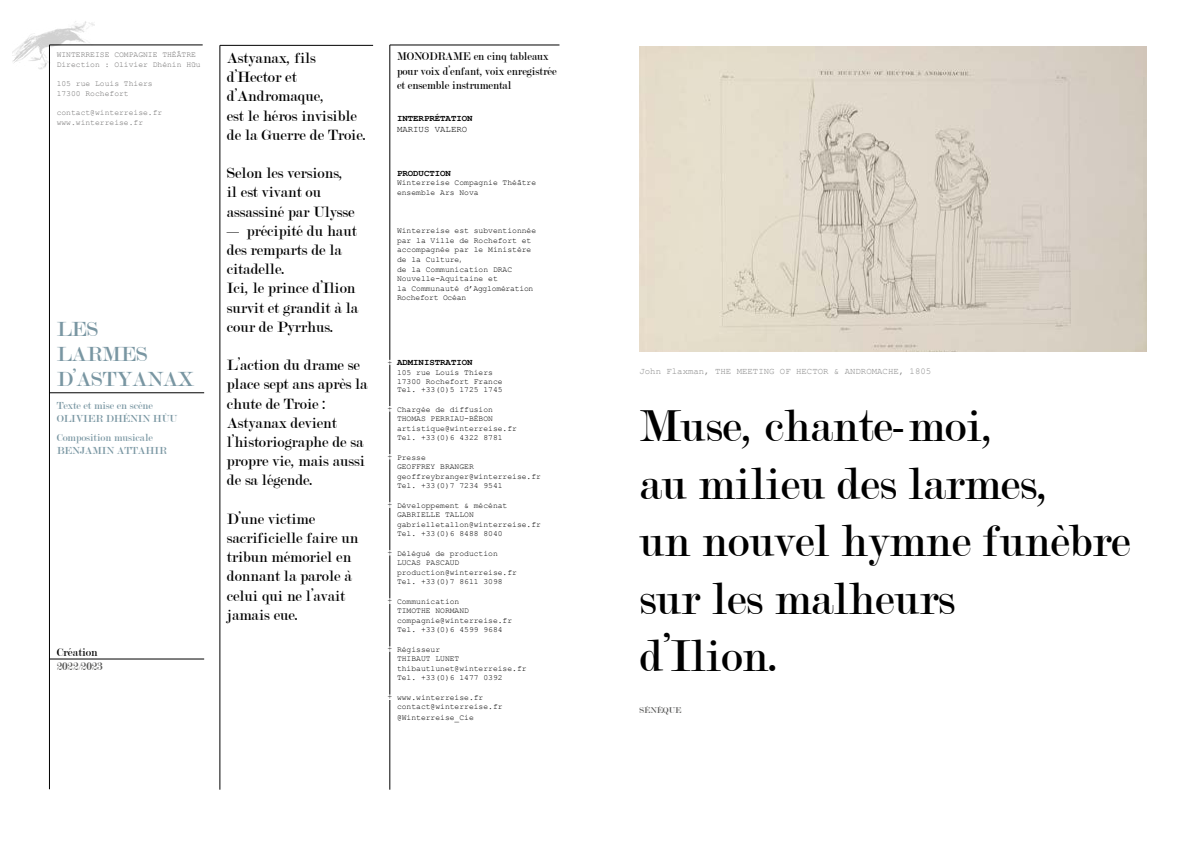
<style>
.page{position:relative;width:1191px;height:842px;background:#fff}
.page>*{position:absolute;margin:0;border:0;box-sizing:border-box;transform-origin:0 0}
.t1{font:48px/57.6px "Modern";color:#000}
.t2{font:22px/25px "Modern";color:#7996a2}
.t3{font:16px/19.2px "Modern";color:#000}
.t4{font:12px/14.4px "Modern";color:#000;scale:.95 1}
.t5{font:12px "Modern";color:#575756}
.t6{font:12px "Modern";color:#000}
.t7{font:11px/13.2px "Modern";color:#7996a2}
.t8{font:9px "Courier New";color:#878787}
.t9{font:700 9px "Courier New";color:#000}
.t10{font:9px "Courier New";color:#000}
.t11{font:9px "Modern";color:#575756}
.t12{font:8px/9.6px "Courier New";color:#000}
.t13{font:8px/9.6px "Courier New";color:#706f6f}
</style>
<div class="page">
<img style="left:639px;top:47px;width:508px;height:304px">
<img style="left:12px;top:21px;width:83px;height:48px">
<hr style="left:220px;top:45px;width:153px;height:1px;background:#000">
<hr style="left:390px;top:45px;width:169px;height:1px;background:#000">
<hr style="left:49px;top:393px;width:155px;height:1px;background:#000">
<hr style="left:49px;top:659px;width:155px;height:1px;background:#000">
<hr style="left:220px;top:45px;width:1px;height:745px;background:#000">
<hr style="left:50px;top:45px;width:153px;height:1px;background:#000">
<hr style="left:49px;top:45px;width:1px;height:744px;background:#000">
<hr style="left:390px;top:45px;width:1px;height:315px;background:#000">
<hr style="left:390px;top:365px;width:1px;height:41px;background:#000">
<hr style="left:390px;top:411px;width:1px;height:43px;background:#000">
<hr style="left:390px;top:459px;width:1px;height:43px;background:#000">
<hr style="left:390px;top:508px;width:1px;height:42px;background:#000">
<hr style="left:390px;top:555px;width:1px;height:43px;background:#000">
<hr style="left:390px;top:604px;width:1px;height:42px;background:#000">
<hr style="left:390px;top:652px;width:1px;height:42px;background:#000">
<hr style="left:390px;top:700px;width:1px;height:90px;background:#000">
<p class="t13" style="left:57px;top:50px;width:146px">WINTERREISE COMPAGNIE THÉÂTRE<br>Direction : Olivier Dhénin Hữu</p>
<p class="t13" style="left:57px;top:79px;width:98px">105 rue Louis Thiers<br>17300 Rochefort</p>
<p class="t13" style="left:57px;top:107px;width:107px">contact@winterreise.fr www.winterreise.fr</p>
<h2 class="t2" style="left:57px;top:317px;width:139px">LES<br>LARMES<br>D’ASTYANAX</h2>
<h3 class="t7" style="left:57px;top:399px;width:122px">Texte et mise en scène<br>OLIVIER DHÉNIN HÙU</h3>
<h3 class="t7" style="left:57px;top:431px;width:111px">Composition musicale<br>BENJAMIN ATTAHIR</h3>
<h3 class="t6" style="left:57px;top:646px;width:42px">Création</h3>
<h3 class="t5" style="left:57px;top:661px;width:47px">2022/2023</h3>
<h3 class="t3" style="left:227px;top:48px;width:141px">Astyanax, fils d’Hector et d’Andromaque,<br>est le héros invisible de la Guerre de Troie.</h3>
<h3 class="t3" style="left:227px;top:164px;width:129px">Selon les versions, il est vivant ou assassiné par Ulysse</h3>
<h3 class="t3" style="left:227px;top:221px;width:133px">— précipité du haut des remparts de la citadelle.<br>Ici, le prince d’Ilion survit et grandit à la cour de Pyrrhus.</h3>
<h3 class="t3" style="left:227px;top:356px;width:142px">L’action du drame se place sept ans après la chute de Troie :<br>Astyanax devient l’historiographe de sa propre vie, mais aussi de sa légende.</h3>
<h3 class="t3" style="left:227px;top:509px;width:133px">D’une victime sacrificielle faire un tribun mémoriel en donnant la parole à celui qui ne l’avait jamais eue.</h3>
<h3 class="t4" style="left:397px;top:49px;width:169px">MONODRAME en cinq tableaux pour voix d’enfant, voix enregistrée et ensemble instrumental</h3>
<p class="t9" style="left:397px;top:113px;width:77px">INTERPRÉTATION</p>
<p class="t10" style="left:397px;top:124px;width:72px">MARIUS VALERO</p>
<p class="t9" style="left:397px;top:167px;width:56px">PRODUCTION</p>
<p class="t12" style="left:397px;top:178px;width:141px">Winterreise Compagnie Théâtre ensemble Ars Nova</p>
<p class="t12" style="left:397px;top:226px;width:141px">Winterreise est subventionnée par la Ville de Rochefort et accompagnée par le Ministère de la Culture,<br>de la Communication DRAC<br>Nouvelle-Aquitaine et<br>la Communauté d’Agglomération<br>Rochefort Océan</p>
<p class="t9" style="left:397px;top:357px;width:77px">ADMINISTRATION</p>
<p class="t12" style="left:397px;top:367px;width:107px">105 rue Louis Thiers<br>17300 Rochefort France</p>
<p class="t12" style="left:397px;top:385px;width:107px">Tel. +33(0)5 1725 1745</p>
<p class="t12" style="left:397px;top:404px;width:121px">Chargée de diffusion<br>THOMAS PERRIAU-BÉBON artistique@winterreise.fr<br>Tel. +33(0)6 4322 8781</p>
<p class="t12" style="left:397px;top:452px;width:145px">Presse<br>GEOFFREY BRANGER geoffreybranger@winterreise.fr<br>Tel. +33(0)7 7234 9541</p>
<p class="t12" style="left:397px;top:500px;width:145px">Développement &amp; mécénat<br>GABRIELLE TALLON gabrielletallon@winterreise.fr<br>Tel. +33(0)6 8488 8040</p>
<p class="t12" style="left:397px;top:548px;width:121px">Délégué de production<br>LUCAS PASCAUD production@winterreise.fr<br>Tel. +33(0)7 8611 3098</p>
<p class="t12" style="left:397px;top:596px;width:117px">Communication<br>TIMOTHE NORMAND compagnie@winterreise.fr<br>Tel. +33(0)6 4599 9684</p>
<p class="t12" style="left:397px;top:644px;width:131px">Régisseur<br>THIBAUT LUNET thibautlunet@winterreise.fr<br>Tel. +33(0)6 1477 0392</p>
<p class="t12" style="left:397px;top:692px;width:107px">www.winterreise.fr contact@winterreise.fr</p>
<p class="t12" style="left:397px;top:712px;width:78px">@Winterreise_Cie</p>
<p class="t12" style="left:387px;top:357px;width:6px">+</p>
<p class="t12" style="left:387px;top:403px;width:6px">+</p>
<p class="t12" style="left:387px;top:451px;width:6px">+</p>
<p class="t12" style="left:387px;top:500px;width:6px">+</p>
<p class="t12" style="left:387px;top:547px;width:6px">+</p>
<p class="t12" style="left:387px;top:596px;width:6px">+</p>
<p class="t12" style="left:387px;top:644px;width:6px">+</p>
<p class="t12" style="left:387px;top:692px;width:6px">+</p>
<p class="t8" style="left:639px;top:366px;width:293px">John Flaxman, THE MEETING OF HECTOR &amp; ANDROMACHE, 1805</p>
<h1 class="t1" style="left:639px;top:398px;width:492px">Muse, chante-moi,<br>au milieu des larmes,<br>un nouvel hymne funèbre sur les malheurs<br>d’Ilion.</h1>
<p class="t11" style="left:639px;top:705px;width:43px">SÉNÈQUE</p>
</div>
